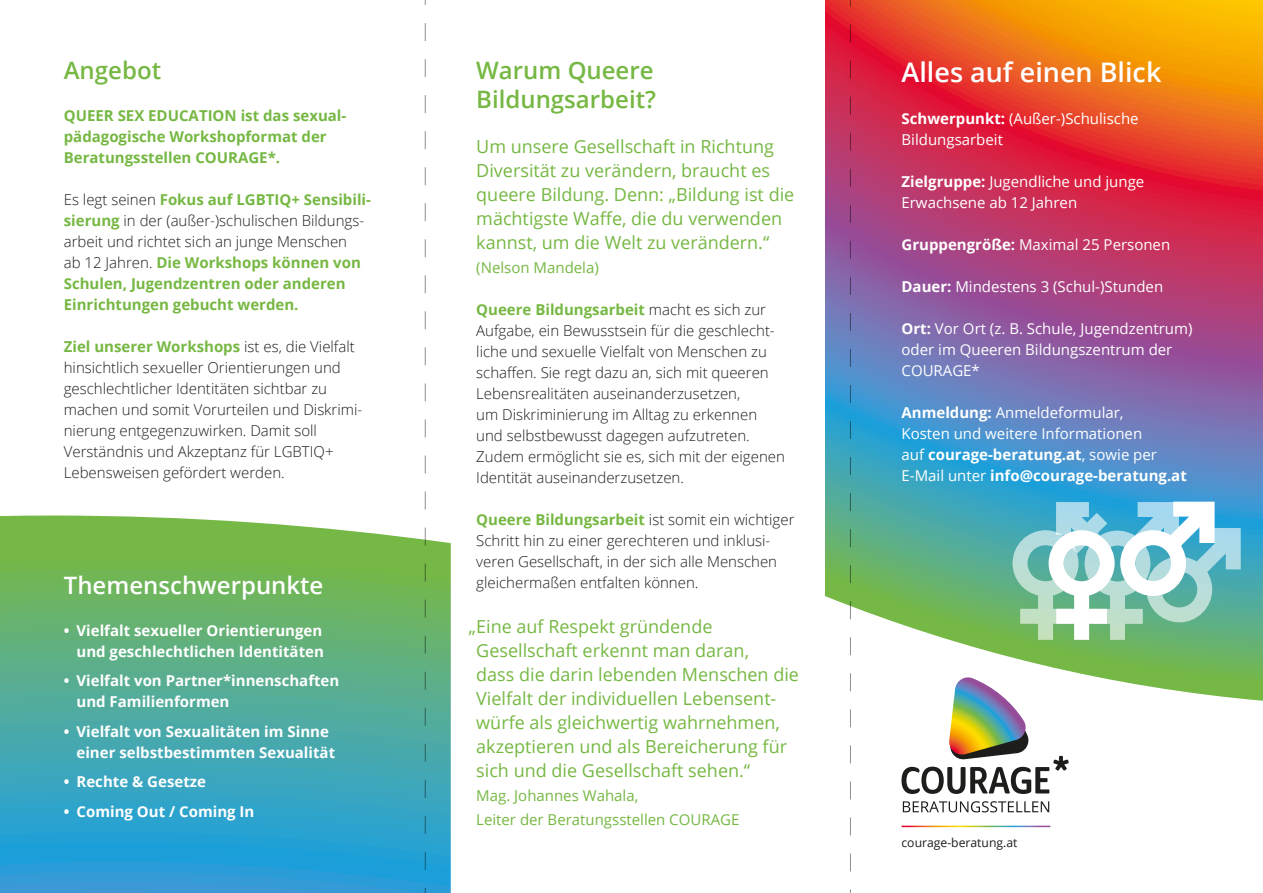
<style>
.page{position:relative;width:1263px;height:893px;background:#fff}
.page>*{position:absolute;margin:0;border:0;box-sizing:border-box;transform-origin:0 0}
.t1{font:600 27px "Open Sans";color:#fff}
.t2{font:600 24px/28.8px "Open Sans";color:#76b843}
.t3{font:600 24px "Open Sans";color:#fff}
.t4{font:18px/24px "Open Sans";color:#76b843}
.t5{font:300 15px/21px "Open Sans";color:#1d1d1b}
.t6{font:15px/21px "Open Sans";color:#fff}
.t7{font:700 15px/21px "Open Sans";color:#76b843}
.t8{font:700 15px/21px "Open Sans";color:#fff}
.t9{font:15px/24px "Open Sans";color:#76b843}
.t10{font:12.15px "Open Sans";color:#1d1d1b}
.s1{font-weight:300;color:#1d1d1b}
.s2{font-weight:700;color:#76b843}
.s3{font-weight:700}
</style>
<div class="page">
<svg style="left:825px;top:0;width:438px;height:701px;background:#a37279"></svg>
<svg style="left:0;top:515px;width:451px;height:378px;background:#53ad98"></svg>
<svg style="left:1012px;top:502px;width:229px;height:138px"></svg>
<svg style="left:901px;top:677px;width:168px;height:117px"></svg>
<svg style="left:903px;top:801px;width:146px;height:11px"></svg>
<svg style="left:425px;top:0;width:1px;height:893px"></svg>
<svg style="left:850px;top:0;width:1px;height:893px"></svg>
<h2 class="t2" style="left:64px;top:56px;width:99px">Angebot</h2>
<p class="t7" style="left:64px;top:105px;width:283px">QUEER SEX EDUCATION ist das sexual&shy;pädagogische Workshopformat der<br>Beratungsstellen COURAGE*.</p>
<p class="t7" style="left:64px;top:189px;width:309px"><span class="s1">Es legt seinen</span> Fokus auf LGBTIQ+ Sensibili&shy;sierung <span class="s1">in der (außer-)schulischen Bildungs&shy;arbeit und richtet sich an junge Menschen<br>ab 12 Jahren.</span> Die Workshops können von Schulen, Jugendzentren oder anderen Einrichtungen gebucht werden.</p>
<p class="t5" style="left:64px;top:336px;width:300px"><span class="s2">Ziel unserer Workshops</span> ist es, die Vielfalt hinsichtlich sexueller Orientierungen und geschlechtlicher Identitäten sichtbar zu machen und somit Vorurteilen und Diskrimi&shy;nierung entgegenzuwirken. Damit soll Verständnis und Akzeptanz für LGBTIQ+ Lebensweisen gefördert werden.</p>
<h2 class="t3" style="left:64px;top:569px;width:261px">Themenschwerpunkte</h2>
<p class="t8" style="left:64px;top:619px;width:262px;text-align:right">• Vielfalt sexueller Orientierungen und geschlechtlichen Identitäten</p>
<p class="t8" style="left:77px;top:670px;width:264px;text-indent:-13px">• Vielfalt von Partner*innenschaften und Familienformen</p>
<p class="t8" style="left:77px;top:720px;width:260px;text-indent:-13px">• Vielfalt von Sexualitäten im Sinne einer selbstbestimmten Sexualität</p>
<p class="t8" style="left:64px;top:771px;width:144px">• Rechte &amp; Gesetze</p>
<p class="t8" style="left:64px;top:800px;width:192px">• Coming Out / Coming In</p>
<h2 class="t2" style="left:476px;top:56px;width:181px">Warum Queere<br>Bildungsarbeit?</h2>
<p class="t4" style="left:476px;top:134px;width:320px">Um unsere Gesellschaft in Richtung Diversität zu verändern, braucht es queere Bildung. Denn: „Bildung ist die mächtigste Waffe, die du verwenden kannst, um die Welt zu verändern.“</p>
<p class="t9" style="left:476px;top:255px;width:124px">(Nelson Mandela)</p>
<p class="t5" style="left:476px;top:299px;width:310px"><span class="s2">Queere Bildungsarbeit</span> macht es sich zur Aufgabe, ein Bewusstsein für die geschlecht&shy;liche und sexuelle Vielfalt von Menschen zu schaffen. Sie regt dazu an, sich mit queeren Lebensrealitäten auseinanderzusetzen,<br>um Diskriminierung im Alltag zu erkennen und selbstbewusst dagegen aufzutreten.<br>Zudem ermöglicht sie es, sich mit der eigenen Identität auseinanderzusetzen.</p>
<p class="t5" style="left:476px;top:509px;width:320px"><span class="s2">Queere Bildungsarbeit</span> ist somit ein wichtiger Schritt hin zu einer gerechteren und inklusi&shy;veren Gesellschaft, in der sich alle Menschen gleichermaßen entfalten können.</p>
<p class="t4" style="left:476px;top:614px;width:324px;text-indent:-7px">„Eine auf Respekt gründende Gesellschaft erkennt man daran,<br>dass die darin lebenden Menschen die Vielfalt der individuellen Lebensent&shy;würfe als gleichwertig wahrnehmen, akzeptieren und als Bereicherung für sich und die Gesellschaft sehen.“</p>
<p class="t9" style="left:476px;top:783px;width:265px">Mag. Johannes Wahala,<br>Leiter der Beratungsstellen COURAGE</p>
<h1 class="t1" style="left:901px;top:53px;width:261px">Alles auf einen Blick</h1>
<p class="t6" style="left:901px;top:107px;width:239px"><span class="s3">Schwerpunkt:</span> (Außer-)Schulische<br>Bildungsarbeit</p>
<p class="t6" style="left:901px;top:170px;width:244px"><span class="s3">Zielgruppe:</span> Jugendliche und junge<br>Erwachsene ab 12 Jahren</p>
<p class="t6" style="left:901px;top:233px;width:270px"><span class="s3">Gruppengröße:</span> Maximal 25 Personen</p>
<p class="t6" style="left:901px;top:275px;width:263px"><span class="s3">Dauer:</span> Mindestens 3 (Schul-)Stunden</p>
<p class="t6" style="left:901px;top:317px;width:292px"><span class="s3">Ort:</span> Vor Ort (z. B. Schule, Jugendzentrum) oder im Queeren Bildungszentrum der<br>COURAGE*</p>
<p class="t6" style="left:901px;top:401px;width:287px"><span class="s3">Anmeldung:</span> Anmeldeformular,<br>Kosten und weitere Informationen<br>auf <span class="s3">courage-beratung.at</span>, sowie per E-Mail unter <span class="s3">info@courage-beratung.at</span></p>
<p class="t10" style="left:901px;top:835px;width:117px">courage-beratung.at</p>
</div>
